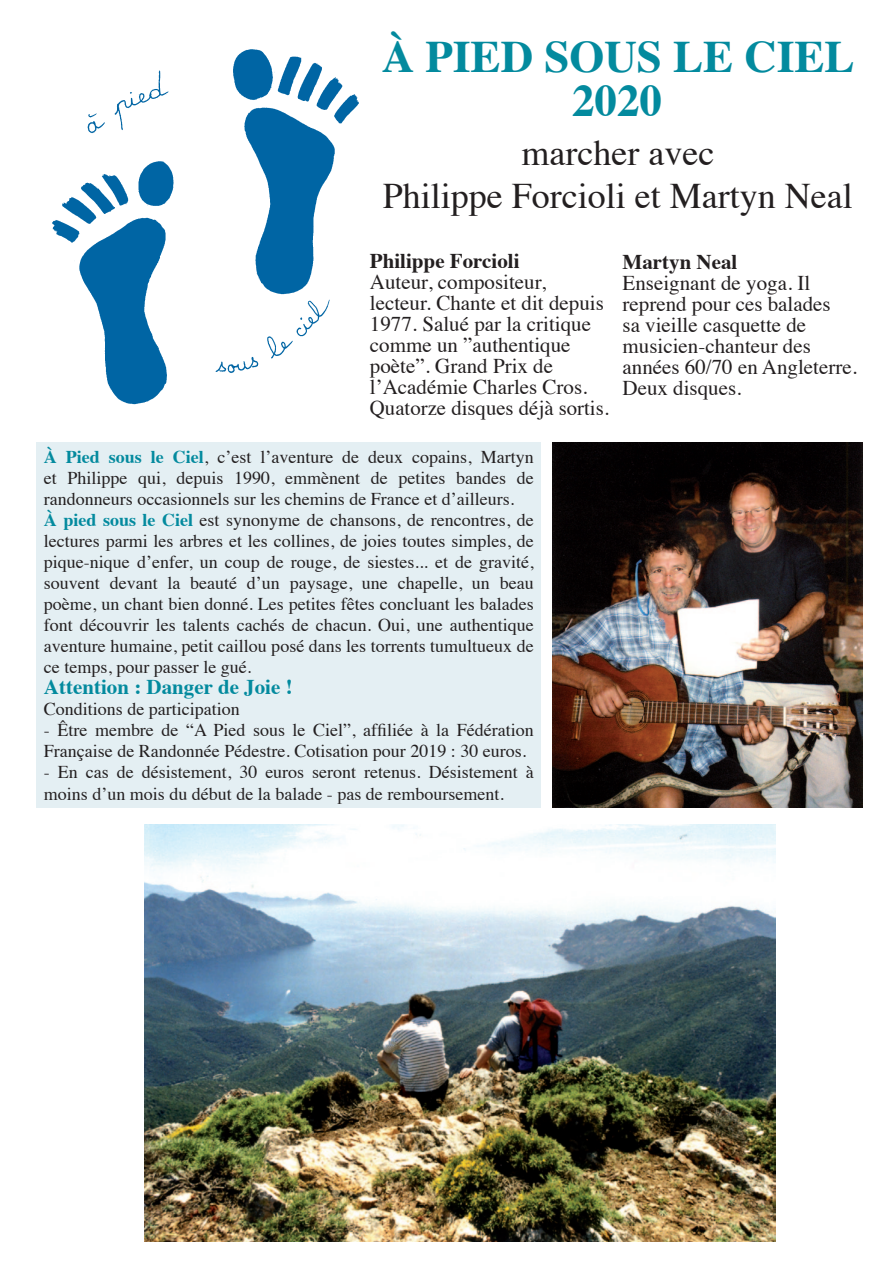
<style>
.page{position:relative;width:893px;height:1263px;background:#fff}
.page>*{position:absolute;margin:0;border:0;box-sizing:border-box;transform-origin:0 0}
.t1{font:700 45px/43.5px "Times";color:#038a9e;text-align:center}
.t2{font:36px/43.2px "Times";color:#231f20;text-align:center}
.t3{font:21px/21px "Times";color:#231f20}
.t4{font:700 21px "Times";color:#231f20}
.t5{font:700 21px "Times";color:#038a9e}
.t6{font:18px/21px "Times";color:#231f20}
.s1{font-weight:700;color:#038a9e}
</style>
<div class="page">
<img style="left:145px;top:825px;width:630px;height:417px">
<img style="left:52px;top:49px;width:307px;height:356px">
<img style="left:553px;top:442px;width:309px;height:366px">
<div style="left:36px;top:442px;width:505px;height:365px;background:#e4eff3"></div>
<h1 class="t1" style="left:382px;top:30px;width:474px">À PIED SOUS LE CIEL<br>2020</h1>
<h2 class="t2" style="left:383px;top:128px;width:471px">marcher avec<br>Philippe Forcioli et Martyn Neal</h2>
<p class="t4" style="left:622px;top:242px;width:116px">Martyn Neal</p>
<p class="t3" style="left:622px;top:271px;width:236px">Enseignant de yoga. Il reprend pour ces balades<br>sa vieille casquette de musicien-chanteur des années 60/70 en Angleterre.<br>Deux disques.</p>
<p class="t4" style="left:370px;top:240px;width:151px">Philippe Forcioli</p>
<p class="t3" style="left:370px;top:269px;width:241px">Auteur, compositeur, lecteur. Chante et dit depuis<br>1977. Salué par la critique comme un ”authentique poète”. Grand Prix de l’Académie Charles Cros.<br>Quatorze disques déjà sortis.</p>
<p class="t6" style="left:44px;top:445px;width:491px"><span class="s1">À Pied sous le Ciel</span>, c’est l’aventure de deux copains, Martyn et Philippe qui, depuis 1990, emmènent de petites bandes de randonneurs occasionnels sur les chemins de France et d’ailleurs.<br><span class="s1">À pied sous le Ciel</span> est synonyme de chansons, de rencontres, de lectures parmi les arbres et les collines, de joies toutes simples, de pique-nique d’enfer, un coup de rouge, de siestes... et de gravité, souvent devant la beauté d’un paysage, une chapelle, un beau poème, un chant bien donné. Les petites fêtes concluant les balades font découvrir les talents cachés de chacun. Oui, une authentique aventure humaine, petit caillou posé dans les torrents tumultueux de ce temps, pour passer le gué.</p>
<p class="t5" style="left:44px;top:667px;width:250px">Attention : Danger de Joie !</p>
<p class="t6" style="left:44px;top:697px;width:198px">Conditions de participation</p>
<p class="t6" style="left:44px;top:718px;width:491px">- Être membre de “A Pied sous le Ciel”, affiliée à la Fédération<br>Française de Randonnée Pédestre. Cotisation pour 2019 : 30 euros.</p>
<p class="t6" style="left:44px;top:760px;width:491px;line-height:21.6px">- En cas de désistement, 30 euros seront retenus. Désistement à moins d’un mois du début de la balade - pas de remboursement.</p>
</div>
